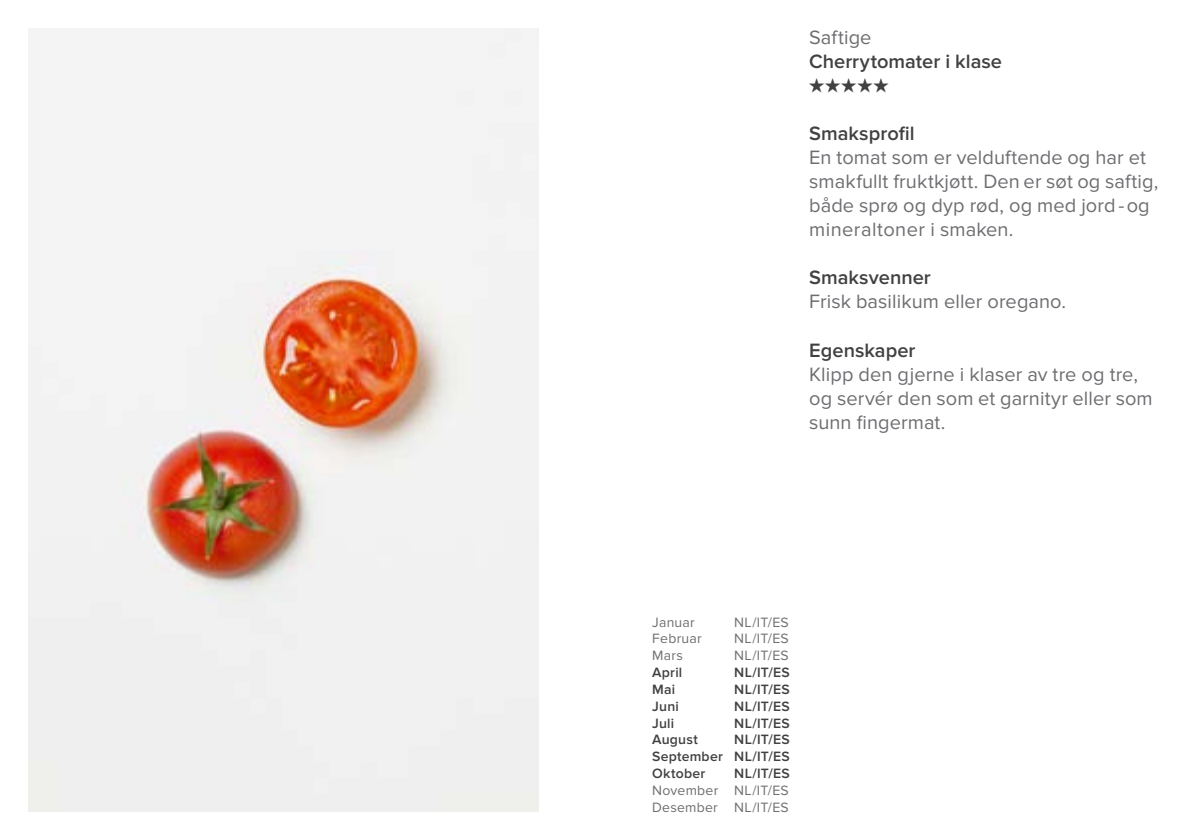
<style>
.page{position:relative;width:1191px;height:840px;background:#fff}
.page>*{position:absolute;margin:0;border:0;box-sizing:border-box;transform-origin:0 0}
.t1{font:20px/24px "Proxima Nova";letter-spacing:.005em;color:#6d6e71}
.t2{font:600 20px/24px "Proxima Nova";color:#414042}
.t3{font:600 14px/16.8px "Proxima Nova";letter-spacing:.015em;color:#414042;text-align:justify}
.t4{font:14px/16.8px "Proxima Nova";letter-spacing:.02em;color:#6d6e71;text-align:justify}
.s1{font-weight:400;color:#6d6e71}
.s2{font-weight:600;color:#414042}
</style>
<div class="page">
<img style="left:28px;top:28px;width:511px;height:783px">
<p class="t2" style="left:809px;top:26px;width:194px"><span class="s1">Saftige<br></span>Cherrytomater i klase</p>
<p class="t2" style="left:809px;top:74px;width:81px">★★★★★</p>
<p class="t1" style="left:809px;top:122px;width:351px"><span class="s2">Smaksprofil<br></span>En tomat som er velduftende og har et smakfullt fruktkjøtt. Den er søt og saftig, både sprø og dyp rød, og med jord - og mineraltoner i smaken.</p>
<p class="t1" style="left:809px;top:266px;width:258px"><span class="s2">Smaksvenner<br></span>Frisk basilikum eller oregano.</p>
<p class="t1" style="left:809px;top:338px;width:345px"><span class="s2">Egenskaper<br></span>Klipp den gjerne i klaser av tre og tre, og servér den som et garnityr eller som sunn fingermat.</p>
<p class="t4" style="left:652px;top:613px;width:44px">Januar</p>
<p class="t4" style="left:734px;top:613px;width:56px">NL/IT/ES</p>
<p class="t4" style="left:652px;top:630px;width:51px">Februar</p>
<p class="t4" style="left:734px;top:630px;width:56px">NL/IT/ES</p>
<p class="t4" style="left:652px;top:647px;width:32px">Mars</p>
<p class="t4" style="left:734px;top:647px;width:56px">NL/IT/ES</p>
<p class="t3" style="left:652px;top:664px;width:32px">April</p>
<p class="t3" style="left:734px;top:664px;width:57px">NL/IT/ES</p>
<p class="t3" style="left:652px;top:680px;width:25px">Mai</p>
<p class="t3" style="left:734px;top:680px;width:57px">NL/IT/ES</p>
<p class="t3" style="left:652px;top:697px;width:28px">Juni</p>
<p class="t3" style="left:734px;top:697px;width:57px">NL/IT/ES</p>
<p class="t3" style="left:652px;top:714px;width:24px">Juli</p>
<p class="t3" style="left:734px;top:714px;width:57px">NL/IT/ES</p>
<p class="t3" style="left:652px;top:731px;width:47px">August</p>
<p class="t3" style="left:652px;top:731px;width:139px;text-indent:82px">NL/IT/ES September NL/IT/ES Oktober</p>
<p class="t4" style="left:652px;top:764px;width:139px;text-indent:82px"><span class="s2">NL/IT/ES </span>November NL/IT/ES Desember NL/IT/ES</p>
</div>
